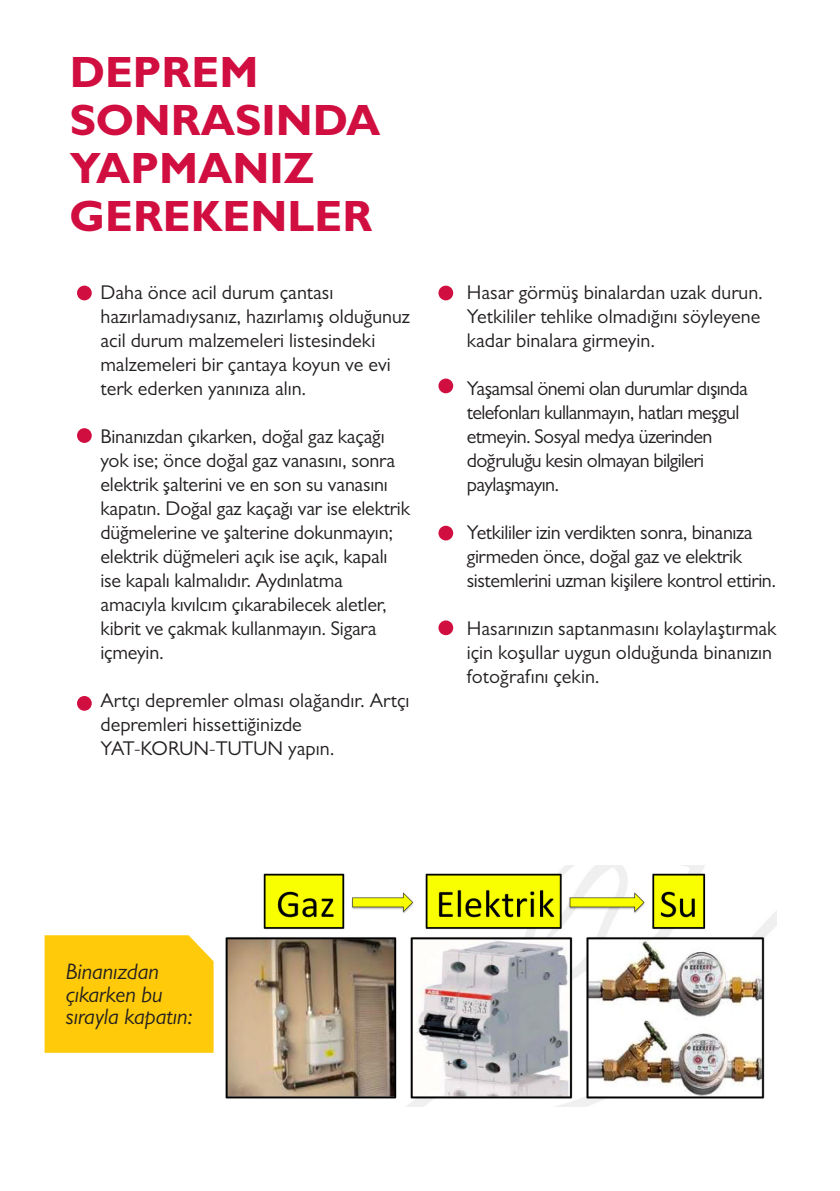
<style>
.page{position:relative;width:840px;height:1191px;background:#fff}
.page>*{position:absolute;margin:0;border:0;box-sizing:border-box;transform-origin:0 0}
.t1{font:700 44px/48px "Gill Sans MT Pro";color:#d10e40}
.t2{font:italic 22.6px/22.6px "Gill Sans MT Pro";color:#231f20}
.t3{font:20px/24px "Gill Sans MT Pro";letter-spacing:-.01em;color:#231f20}
.t4{font:20px/24px "Gill Sans MT Pro";letter-spacing:-.03em;color:#231f20}
</style>
<div class="page">
<div style="left:77px;top:286px;width:15px;height:14px;background:#d10e40;border-radius:50%"></div>
<div style="left:438px;top:286px;width:15px;height:14px;background:#d10e40;border-radius:50%"></div>
<div style="left:438px;top:378px;width:15px;height:15px;background:#d10e40;border-radius:50%"></div>
<div style="left:438px;top:526px;width:15px;height:14px;background:#d10e40;border-radius:50%"></div>
<div style="left:438px;top:620px;width:15px;height:15px;background:#d10e40;border-radius:50%"></div>
<div style="left:77px;top:428px;width:15px;height:15px;background:#d10e40;border-radius:50%"></div>
<div style="left:77px;top:696px;width:15px;height:14px;background:#d10e40;border-radius:50%"></div>
<img style="left:213px;top:865px;width:563px;height:241px">
<div style="left:45px;top:935px;width:168px;height:117px;background:#feca0a"></div>
<h1 class="t1" style="left:70px;top:48px;width:312px">DEPREM<br>SONRASINDA<br>YAPMANIZ<br>GEREKENLER</h1>
<p class="t3" style="left:100px;top:280px;width:311px">Daha önce acil durum çantası hazırlamadıysanız, hazırlamış olduğunuz acil durum malzemeleri listesindeki malzemeleri bir çantaya koyun ve evi terk ederken yanınıza alın.</p>
<p class="t3" style="left:100px;top:424px;width:311px">Binanızdan çıkarken, doğal gaz kaçağı yok ise; önce doğal gaz vanasını, sonra elektrik şalterini ve en son su vanasını kapatın. Doğal gaz kaçağı var ise elektrik düğmelerine ve şalterine dokunmayın; elektrik düğmeleri açık ise açık, kapalı ise kapalı kalmalıdır. Aydınlatma amacıyla kıvılcım çıkarabilecek aletler, kibrit ve çakmak kullanmayın. Sigara içmeyin.</p>
<p class="t3" style="left:100px;top:688px;width:310px">Artçı depremler olması olağandır. Artçı depremleri hissettiğinizde<br>YAT-KORUN-TUTUN yapın.</p>
<p class="t3" style="left:466px;top:280px;width:297px">Hasar görmüş binalardan uzak durun.<br>Yetkililer tehlike olmadığını söyleyene kadar binalara girmeyin.</p>
<p class="t4" style="left:466px;top:376px;width:282px">Yaşamsal önemi olan durumlar dışında telefonları kullanmayın, hatları meşgul etmeyin. Sosyal medya üzerinden doğruluğu kesin olmayan bilgileri paylaşmayın.</p>
<p class="t3" style="left:466px;top:520px;width:311px">Yetkililer izin verdikten sonra, binanıza girmeden önce, doğal gaz ve elektrik sistemlerini uzman kişilere kontrol ettirin.</p>
<p class="t3" style="left:466px;top:616px;width:311px">Hasarınızın saptanmasını kolaylaştırmak için koşullar uygun olduğunda binanızın fotoğrafını çekin.</p>
<p class="t2" style="left:66px;top:960px;width:128px">Binanızdan çıkarken bu sırayla kapatın:</p>
</div>
